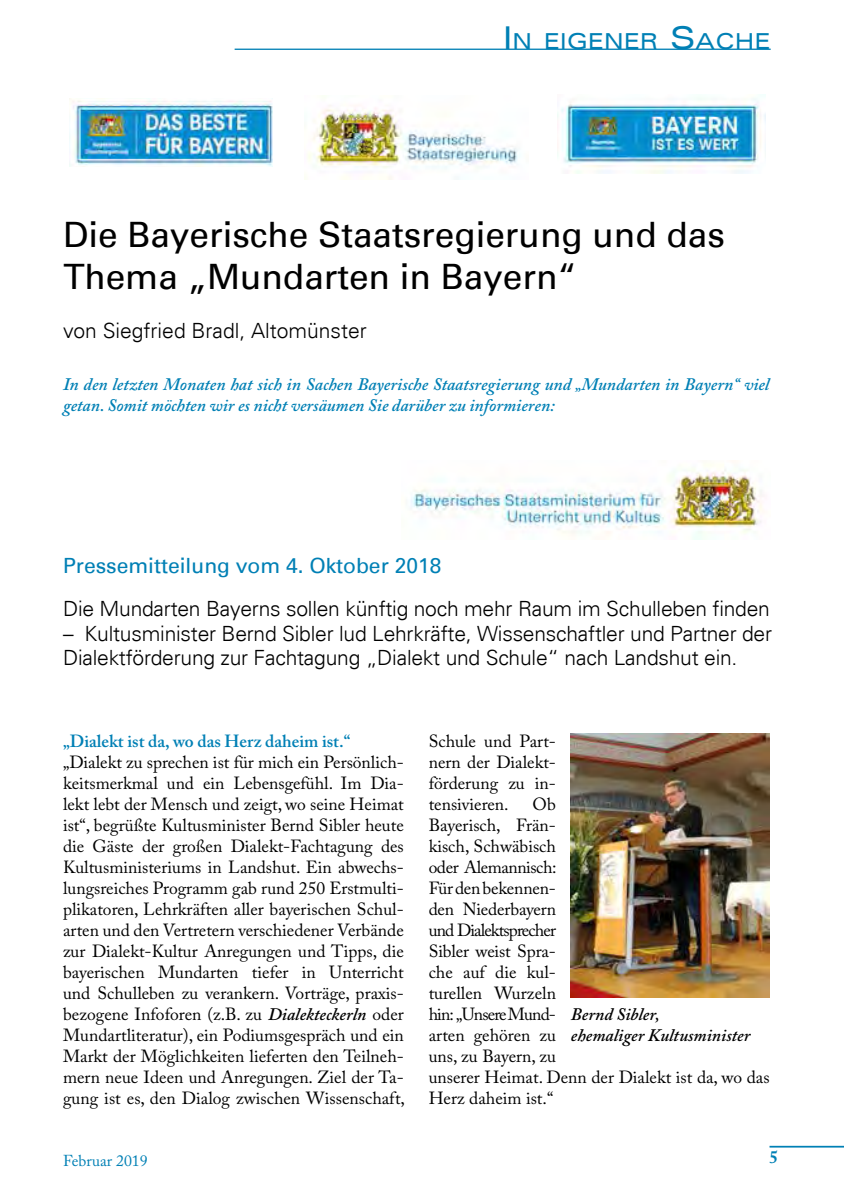
<style>
.page{position:relative;width:844px;height:1191px;background:#fff}
.page>*{position:absolute;margin:0;border:0;box-sizing:border-box;transform-origin:0 0}
.t1{font:35px/42px "Univers";color:#000}
.t2{font:expanded 22.05px "Univers";color:#0080b5}
.t3{font:300 21px/24.5px "Univers";letter-spacing:-.01em;color:#000}
.t4{font:21px "Univers";color:#0080b5}
.t5{font:17.5px/21px "Adobe Caslon Pro";color:#000;text-align:justify}
.t6{font:italic 600 17.5px/21px "Adobe Caslon Pro";color:#0080b5}
.t7{font:italic 600 17.5px/21px "Adobe Caslon Pro";color:#000}
.t8{font:600 17.5px "Adobe Caslon Pro";color:#0080b5}
.t9{font:700 17.5px "Adobe Caslon Pro";color:#0080b5}
.t10{font:15.75px "Adobe Caslon Pro";color:#0080b5}
.s1{font-size:31.5px}
.s2{font-weight:600;font-style:italic}
</style>
<div class="page">
<hr style="left:769px;top:1145px;width:74px;height:2px;background:#0080b5">
<hr style="left:234px;top:49px;width:536px;height:1px;background:#0080b5">
<img style="left:70px;top:99px;width:202px;height:68px">
<img style="left:570px;top:733px;width:199px;height:264px">
<img style="left:304px;top:105px;width:216px;height:74px">
<img style="left:557px;top:94px;width:208px;height:79px">
<img style="left:410px;top:463px;width:353px;height:77px">
<p class="t2" style="left:503px;top:28px;width:269px"><span class="s1">I</span>N EIGENER <span class="s1">S</span>ACHE</p>
<h1 class="t1" style="left:63px;top:213px;width:663px">Die Bayerische Staatsregierung und das<br>Thema „Mundarten in Bayern“</h1>
<p class="t3" style="left:63px;top:318px;width:305px">von Siegfried Bradl, Altomünster</p>
<p class="t6" style="left:63px;top:373px;width:707px">In den letzten Monaten hat sich in Sachen Bayerische Staatsregierung und „Mundarten in Bayern“ viel getan. Somit möchten wir es nicht versäumen Sie darüber zu informieren:</p>
<p class="t4" style="left:63px;top:553px;width:380px">Pressemitteilung vom 4. Oktober 2018</p>
<p class="t3" style="left:63px;top:596px;width:708px">Die Mundarten Bayerns sollen künftig noch mehr Raum im Schulleben finden</p>
<p class="t3" style="left:63px;top:621px;width:710px">– Kultusminister Bernd Sibler lud Lehrkräfte, Wissenschaftler und Partner der<br>Dialektförderung zur Fachtagung „Dialekt und Schule“ nach Landshut ein.</p>
<p class="t8" style="left:63px;top:730px;width:289px">„Dialekt ist da, wo das Herz daheim ist.“</p>
<p class="t5" style="left:63px;top:751px;width:343px">„Dialekt zu sprechen ist für mich ein Persönlich&shy;keitsmerkmal und ein Lebensgefühl. Im Dia&shy;lekt lebt der Mensch und zeigt, wo seine Heimat ist“, begrüßte Kultusminister Bernd Sibler heute die Gäste der großen Dialekt-Fachtagung des Kultusministeriums in Landshut. Ein abwechs&shy;lungsreiches Programm gab rund 250 Erstmulti&shy;plikatoren, Lehrkräften aller bayerischen Schul&shy;arten und den Vertretern verschiedener Verbände zur Dialekt-Kultur Anregungen und Tipps, die bayerischen Mundarten tiefer in Unterricht und Schulleben zu verankern. Vorträge, praxis&shy;bezogene Infoforen (z.B. zu <span class="s2">Dialekteckerln</span> oder Mundartliteratur), ein Podiumsgespräch und ein Markt der Möglichkeiten lieferten den Teilneh&shy;mern neue Ideen und Anregungen. Ziel der Ta&shy;gung ist es, den Dialog zwischen Wissenschaft,</p>
<p class="t5" style="left:428px;top:730px;width:129px">Schule und Part&shy;nern der Dialekt&shy;förderung zu in&shy;tensivieren.</p>
<p class="t5" style="left:428px;top:793px;width:342px;text-align:left;text-indent:104px">Ob<br>Bayerisch, Frän-<br>kisch, Schwäbisch<br>oder Alemannisch:<br>Für den bekennen-<br>den Niederbayern<br>und Dialektsprecher<br>Sibler weist Spra-<br>che auf die kul-<br>turellen Wurzeln<br>hin: „Unsere Mund-<br>arten gehören zu<br>uns, zu Bayern, zu<br>unserer Heimat. Denn der Dialekt ist da, wo das<br>Herz daheim ist.“</p>
<p class="t7" style="left:570px;top:1003px;width:181px">Bernd Sibler,<br>ehemaliger Kultusminister</p>
<p class="t10" style="left:63px;top:1151px;width:86px">Februar 2019</p>
<p class="t9" style="left:769px;top:1146px;width:10px">5</p>
</div>
